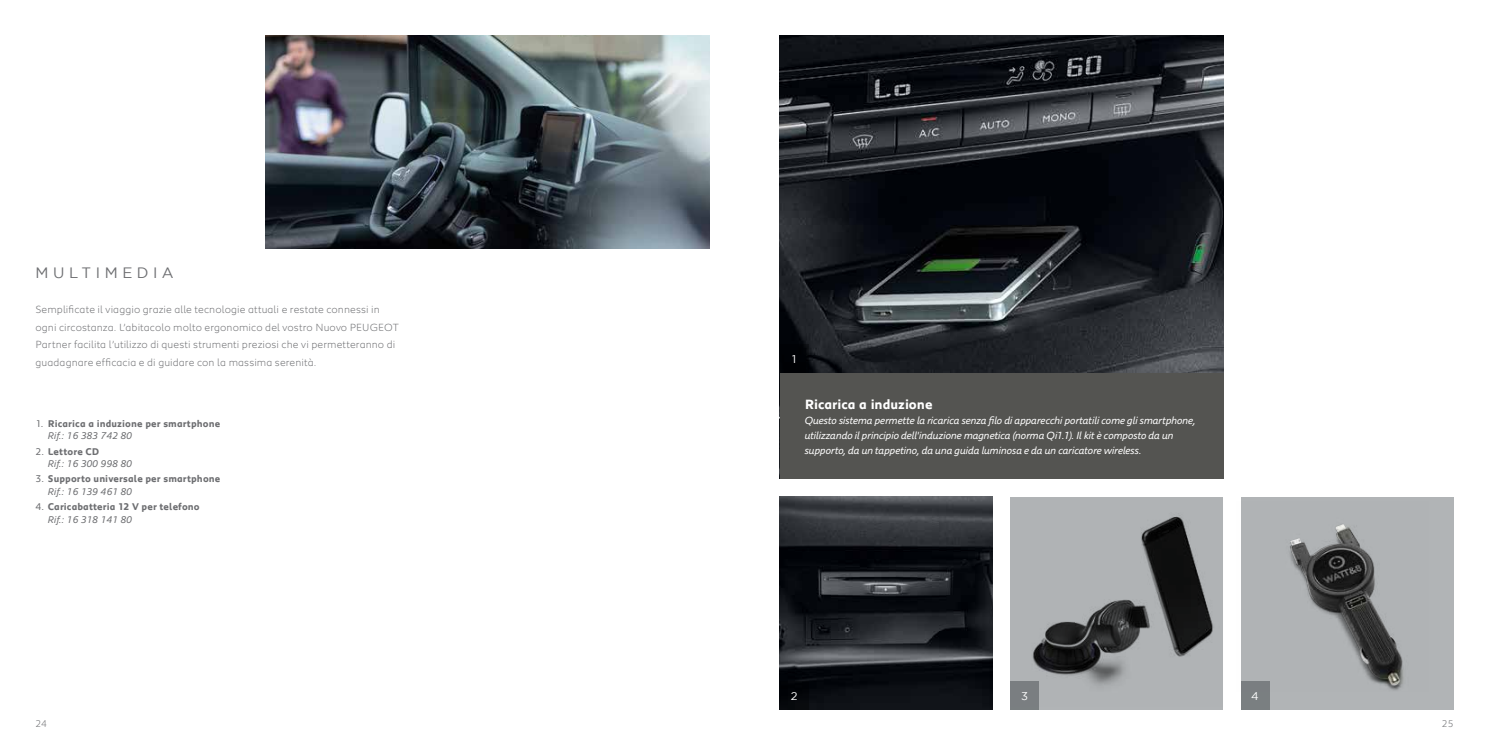
<style>
.page{position:relative;width:1489px;height:745px;background:#fff}
.page>*{position:absolute;margin:0;border:0;box-sizing:border-box;transform-origin:0 0}
.t1{font:15px "Gotham";letter-spacing:.3em;color:#6d6e71}
.t2{font:700 13.75px "Peugeot";letter-spacing:-.005em;color:#fff}
.t3{font:11.25px "Gotham";color:#fff}
.t4{font:300 10.62px/17.5px "Peugeot";letter-spacing:.01em;color:#6d6e71}
.t5{font:italic 10.62px/15px "Peugeot";letter-spacing:-.03em;color:#fff}
.t6{font:700 10px/12.5px "Peugeot";letter-spacing:.01em;color:#6d6e71}
.t7{font:italic 10px/12.5px "Peugeot";color:#6d6e71}
.t8{font:300 10px "Peugeot";color:#6d6e71}
.s1{font-weight:400}
.s2{font-weight:400;font-style:italic}
.s3{font-style:normal}
.s4{font-weight:700;font-style:normal}
</style>
<div class="page">
<img style="left:266px;top:36px;width:443px;height:212px">
<img style="left:780px;top:35px;width:442px;height:338px">
<div style="left:780px;top:373px;width:442px;height:105px;background:#545451"></div>
<div style="left:1010px;top:496px;width:212px;height:213px;background:#b1b4b6"></div>
<img style="left:1033px;top:515px;width:180px;height:190px">
<div style="left:780px;top:344px;width:28px;height:29px;background:#000206"></div>
<div style="left:1240px;top:496px;width:213px;height:213px;background:#b1b4b6"></div>
<img style="left:1240px;top:501px;width:164px;height:190px">
<img style="left:1290px;top:524px;width:111px;height:161px">
<img style="left:780px;top:496px;width:212px;height:213px">
<div style="left:780px;top:680px;width:28px;height:29px;background:#030509"></div>
<div style="left:1240px;top:680px;width:29px;height:29px;background:#7a7f81"></div>
<div style="left:1010px;top:681px;width:28px;height:28px;background:#7a7e81"></div>
<h1 class="t1" style="left:35px;top:263px;width:140px">MULTIMEDIA</h1>
<p class="t4" style="left:35px;top:300px;width:365px">Semplificate il viaggio grazie alle tecnologie attuali e restate connessi in ogni circostanza. L’abitacolo molto ergonomico del vostro Nuovo PEUGEOT Partner facilita l’utilizzo di questi strumenti preziosi che vi permetteranno di guadagnare efficacia e di guidare con la massima serenità.</p>
<p class="t6" style="left:48px;top:416px;width:174px;text-indent:-12px"><span class="s1">1.</span> Ricarica a induzione per smartphone<br><span class="s2">Rif.: 16 383 742 80</span></p>
<p class="t7" style="left:48px;top:444px;width:86px;text-indent:-12px"><span class="s3">2.</span> <span class="s4">Lettore CD<br></span>Rif.: 16 300 998 80</p>
<p class="t6" style="left:48px;top:471px;width:174px;text-indent:-12px"><span class="s1">3.</span> Supporto universale per smartphone<br><span class="s2">Rif.: 16 139 461 80</span></p>
<p class="t6" style="left:48px;top:499px;width:153px;text-indent:-12px"><span class="s1">4.</span> Caricabatteria 12 V per telefono<br><span class="s2">Rif.: 16 318 141 80</span></p>
<p class="t3" style="left:792px;top:352px;width:6px">1</p>
<p class="t2" style="left:804px;top:394px;width:129px">Ricarica a induzione</p>
<p class="t5" style="left:804px;top:412px;width:392px">Questo sistema permette la ricarica senza filo di apparecchi portatili come gli smartphone, utilizzando il principio dell'induzione magnetica (norma Qi1.1). Il kit è composto da un supporto, da un tappetino, da una guida luminosa e da un caricatore wireless.</p>
<p class="t3" style="left:790px;top:688px;width:8px">2</p>
<p class="t3" style="left:1021px;top:688px;width:8px">3</p>
<p class="t3" style="left:1251px;top:688px;width:9px">4</p>
<p class="t8" style="left:35px;top:716px;width:13px">24</p>
<p class="t8" style="left:1441px;top:716px;width:13px">25</p>
</div>
